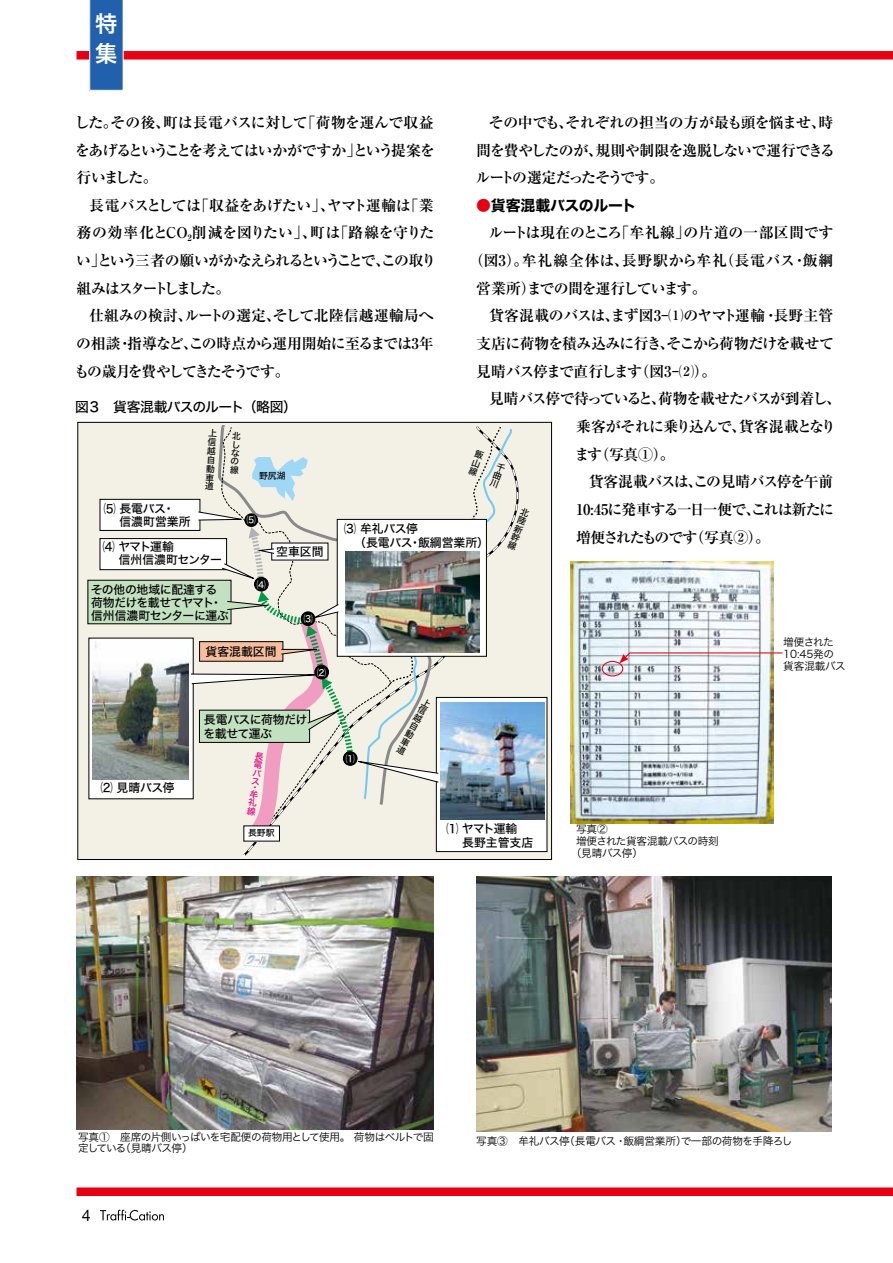
<style>
.page{position:relative;width:893px;height:1263px;background:#fff}
.page>*{position:absolute;margin:0;border:0;box-sizing:border-box;transform-origin:0 0}
.t1{font:22.35px/29.7px "Hira Kaku Std N W6";color:#fff}
.t2{font:15.9px "Helvetica Neue";color:#000}
.t3{font:700 14.85px/27.6px "Ryumin Pro";letter-spacing:-.05em;color:#000;text-align:justify}
.t4{font:700 14.85px "Ryumin Pro";letter-spacing:-.08em;color:#000}
.t5{font:700 14.85px "Ryumin Pro";letter-spacing:.055em;color:#000}
.t6{font:700 14.85px "Ryumin Pro";letter-spacing:-.01em;color:#000}
.t7{font:700 14.85px "Ryumin Pro";color:#000}
.t8{font:700 14.85px "Ryumin Pro";letter-spacing:-.085em;color:#000}
.t9{font:700 14.85px "Ryumin Pro";letter-spacing:-.03em;color:#000}
.t10{font:14.85px "Hira Kaku Std N W7";letter-spacing:-.01em;color:#000}
.t11{font:13.8px "Hira Kaku Std W5";letter-spacing:-.045em;color:#000}
.t12{font:11.85px/13.4px "Hira Kaku Std W5";letter-spacing:-.025em;color:#000}
.t13{font:11.85px/13.4px "Hira Kaku Std W5";color:#000}
.t14{font:10.65px "Hira Kaku Pro N W3";letter-spacing:-.04em;color:#000}
.t15{font:10.65px/11.7px "Hira Kaku Pro N W3";letter-spacing:-.06em;color:#000}
.t16{font:10.65px/11.7px "Hira Kaku Pro N W3";letter-spacing:-.01em;color:#000}
.t17{font:8.85px/8.9px "Hira Kaku Std W5";color:#000;text-align:justify}
.t18{font:8.85px "Hira Kaku Std W5";color:#fff}
.t19{font:8.85px/8.4px "Hira Kaku Std W5";color:#e4007f;text-align:justify}
.s1{color:#e60012}
</style>
<div class="page">
<div style="left:77px;top:51px;width:816px;height:9px;background:#e60012"></div>
<div style="left:77px;top:1187px;width:816px;height:9px;background:#e60012"></div>
<svg style="left:100px;top:1210px;width:64px;height:10px"></svg>
<img style="left:477px;top:876px;width:355px;height:255px">
<img style="left:570px;top:561px;width:204px;height:262px">
<svg style="left:89px;top:0;width:35px;height:91px;background:#316cb3"></svg>
<img style="left:76px;top:876px;width:358px;height:253px">
<div style="left:78px;top:422px;width:474px;height:437px;background:#f3f1e6"></div>
<div style="left:436px;top:697px;width:111px;height:154px;background:#fff"></div>
<div style="left:436px;top:697px;width:111px;height:155px;border:1px solid #000"></div>
<img style="left:506px;top:702px;width:38px;height:117px">
<div style="left:602px;top:661px;width:21px;height:15px;border:1px solid #e60012;border-radius:50%"></div>
<svg style="left:619px;top:652px;width:164px;height:11px"></svg>
<img style="left:88px;top:425px;width:418px;height:432px">
<h1 class="t1" style="left:95px;top:10px;width:23px">特集</h1>
<p class="t3" style="left:74px;top:108px;width:362px">した。その後、町は長電バスに対して「荷物を運んで収益をあげるということを考えてはいかがですか」という提案を行いました。</p>
<p class="t3" style="left:76px;top:190px;width:362px;text-align:left;text-indent:13px">長電バスとしては「収益をあげたい」、ヤマト運輸は「業務の効率化とCO<sub>2</sub>削減を図りたい」、町は「路線を守りたい」という三者の願いがかなえられるということで、この取り組みはスタートしました。</p>
<p class="t3" style="left:75px;top:301px;width:361px;text-indent:15px">仕組みの検討、ルートの選定、そして北陸信越運輸局への相談・指導など、この時点から運用開始に至るまでは3年もの歳月を費やしてきたそうです。</p>
<p class="t3" style="left:476px;top:108px;width:361px;text-indent:13px">その中でも、それぞれの担当の方が最も頭を悩ませ、時間を費やしたのが、規則や制限を逸脱しないで運行できるルートの選定だったそうです。</p>
<p class="t10" style="left:476px;top:194px;width:162px"><span class="s1">●</span>貨客混載バスのルート</p>
<p class="t7" style="left:488px;top:221px;width:347px">ルートは現在のところ「牟礼線」の片道の一部区間です</p>
<p class="t5" style="left:469px;top:249px;width:366px">（図3）。牟礼線全体は、長野駅から牟礼（長電バス・飯綱</p>
<p class="t4" style="left:476px;top:276px;width:232px">営業所）までの間を運行しています。</p>
<p class="t6" style="left:489px;top:304px;width:346px">貨客混載のバスは、まず図3-⑴のヤマト運輸・長野主管</p>
<p class="t3" style="left:476px;top:329px;width:359px">支店に荷物を積み込みに行き、そこから荷物だけを載せて</p>
<p class="t8" style="left:476px;top:359px;width:242px">見晴バス停まで直行します（図3-⑵）。</p>
<p class="t4" style="left:489px;top:387px;width:353px">見晴バス停で待っていると、荷物を載せたバスが到着し、</p>
<p class="t3" style="left:576px;top:412px;width:262px">乗客がそれに乗り込んで、貨客混載となり</p>
<p class="t3" style="left:574px;top:439px;width:102px">ます（写真①）。</p>
<p class="t9" style="left:589px;top:470px;width:246px">貨客混載バスは、この見晴バス停を午前</p>
<p class="t3" style="left:576px;top:494px;width:260px">10:45に発車する一日一便で、これは新たに</p>
<p class="t3" style="left:576px;top:522px;width:195px">増便されたものです（写真②）。</p>
<p class="t11" style="left:75px;top:396px;width:223px">図３　貨客混載バスのルート（略図）</p>
<p class="t17" style="left:209px;top:429px;width:6px;rotate:4deg">上信越自動車道</p>
<p class="t17" style="left:232px;top:432px;width:6px;rotate:4deg">北しなの線</p>
<p class="t17" style="left:259px;top:471px;width:28px">野尻湖</p>
<p class="t13" style="left:104px;top:502px;width:88px">⑸ 長電バス・<br>　 信濃町営業所</p>
<p class="t17" style="left:522px;top:507px;width:6px;rotate:21deg">北陸新幹線</p>
<p class="t18" style="left:247px;top:513px;width:10px">⑸</p>
<p class="t12" style="left:344px;top:522px;width:75px">⑶ 牟礼バス停</p>
<p class="t12" style="left:103px;top:540px;width:72px">⑷ ヤマト運輸</p>
<p class="t13" style="left:344px;top:536px;width:146px">　 （長電バス・飯綱営業所）</p>
<p class="t12" style="left:103px;top:553px;width:121px">　 信州信濃町センター</p>
<p class="t12" style="left:276px;top:545px;width:49px">空車区間</p>
<p class="t18" style="left:257px;top:578px;width:10px">⑷</p>
<p class="t12" style="left:91px;top:583px;width:140px">その他の地域に配達する荷物だけを載せてヤマト・信州信濃町センターに運ぶ</p>
<p class="t12" style="left:205px;top:645px;width:73px">貨客混載区間</p>
<p class="t18" style="left:304px;top:612px;width:10px">⑶</p>
<p class="t18" style="left:317px;top:665px;width:10px">⑵</p>
<p class="t12" style="left:101px;top:781px;width:75px">⑵ 見晴バス停</p>
<p class="t12" style="left:204px;top:713px;width:105px">長電バスに荷物だけを載せて運ぶ</p>
<p class="t19" style="left:256px;top:751px;width:6px;rotate:8deg">長電バス</p>
<p class="t17" style="left:248px;top:829px;width:28px">長野駅</p>
<p class="t18" style="left:346px;top:752px;width:10px">⑴</p>
<p class="t17" style="left:424px;top:697px;width:6px;rotate:28deg">上信越自動車道</p>
<p class="t13" style="left:446px;top:822px;width:88px">⑴ ヤマト運輸<br>　 長野主管支店</p>
<p class="t14" style="left:576px;top:820px;width:33px">写真②</p>
<p class="t14" style="left:576px;top:831px;width:144px">増便された貨客混載バスの時刻</p>
<p class="t14" style="left:571px;top:843px;width:74px">（見晴バス停）</p>
<p class="t16" style="left:783px;top:635px;width:64px">増便された<br>10:45発の貨客混載バス</p>
<p class="t15" style="left:78px;top:1130px;width:357px">写真①　座席の片側いっぱいを宅配便の荷物用として使用。 荷物はベルトで固定している（見晴バス停）</p>
<p class="t2" style="left:82px;top:1203px;width:10px">4</p>
<p class="t14" style="left:476px;top:1131px;width:318px">写真③　牟礼バス停（長電バス・飯綱営業所）で一部の荷物を手降ろし</p>
</div>
